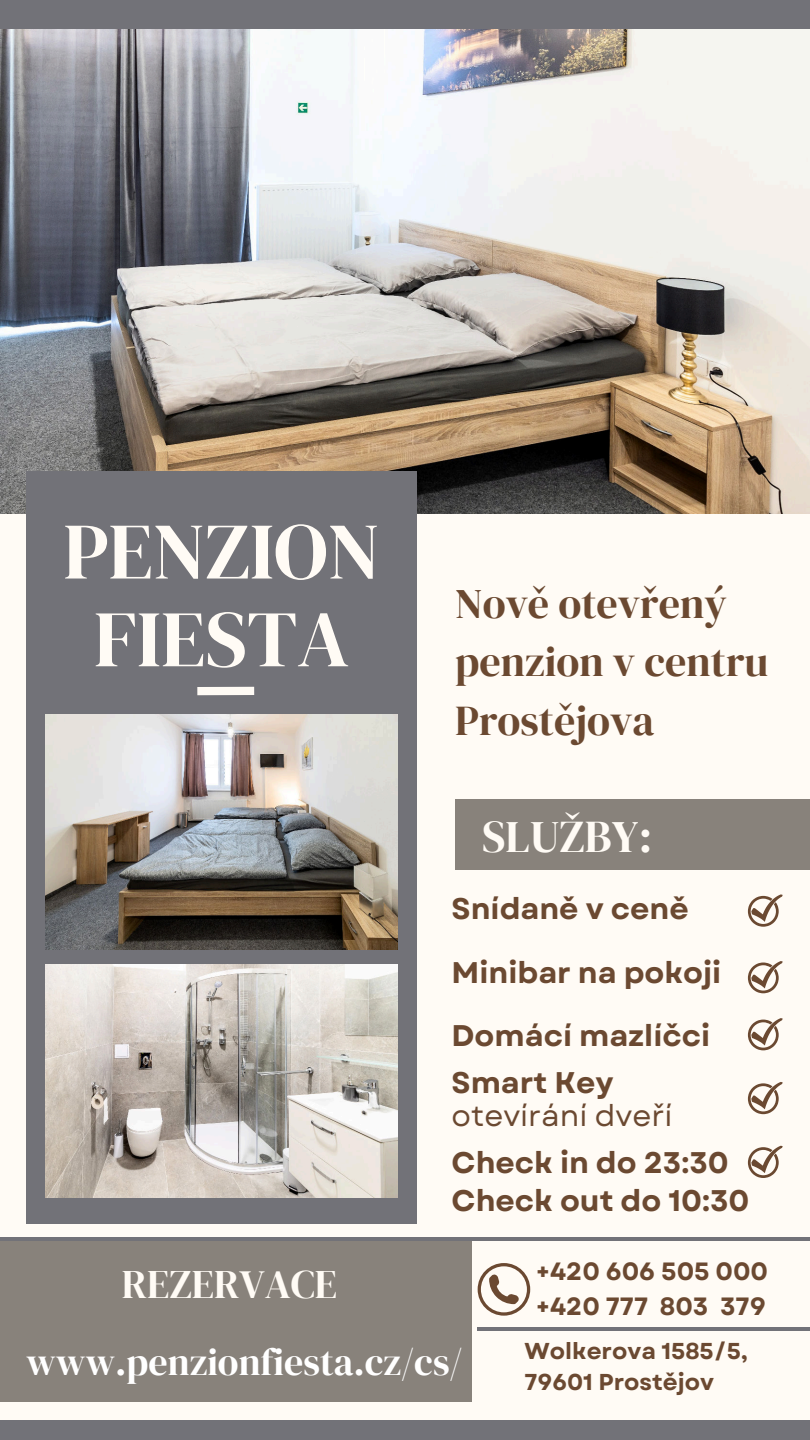
<style>
.page{position:relative;width:810px;height:1440px;background:#fffbf5}
.page>*{position:absolute;margin:0;border:0;box-sizing:border-box;transform-origin:0 0}
.t1{font:80px/87.8px "DM Serif Display";color:#fffbf5;text-align:center}
.t2{font:45px "DM Serif Display";letter-spacing:.005em;color:#fffbf5}
.t3{font:42.1px/58.5px "DM Serif Display";color:#6b4931}
.t4{font:40.1px "DM Serif Display";color:#fffbf5}
.t5{font:38px "DM Serif Display";color:#fff}
.t6{font:700 29.8px/63.4px "Garet";color:#6b4931}
.t7{font:29.8px "Garet";color:#6b4931}
.t8{font:700 25px/34.5px "Garet";color:#6b4931}
.t9{font:700 23px/31.5px "Garet";color:#6b4931}
</style>
<div class="page">
<img style="left:0;top:28px;width:810px;height:486px">
<div style="left:26px;top:472px;width:391px;height:752px;background:#727278"></div>
<div style="left:197px;top:687px;width:57px;height:8px;background:#fffbf5"></div>
<svg style="left:478px;top:1263px;width:52px;height:53px"></svg>
<div style="left:0;top:1241px;width:472px;height:161px;background:#88827b"></div>
<div style="left:455px;top:800px;width:355px;height:70px;background:#88827b"></div>
<svg style="left:748px;top:894px;width:34px;height:33px"></svg>
<svg style="left:748px;top:1018px;width:34px;height:32px"></svg>
<svg style="left:748px;top:961px;width:34px;height:32px"></svg>
<div style="left:0;top:0;width:810px;height:28px;background:#727278"></div>
<div style="left:0;top:1420px;width:810px;height:20px;background:#727278"></div>
<img style="left:45px;top:714px;width:353px;height:236px">
<img style="left:45px;top:965px;width:353px;height:232px">
<svg style="left:748px;top:1082px;width:34px;height:32px"></svg>
<hr style="left:0;top:1237px;width:810px;height:4px;background:#727278">
<hr style="left:478px;top:1327px;width:332px;height:4px;background:#727278">
<svg style="left:748px;top:1146px;width:34px;height:32px"></svg>
<h1 class="t1" style="left:63px;top:509px;width:318px">PENZION<br>FIESTA</h1>
<h3 class="t4" style="left:122px;top:1262px;width:217px">REZERVACE</h3>
<h3 class="t3" style="left:455px;top:575px;width:315px">Nově otevřený penzion v centru<br>Prostějova</h3>
<h2 class="t2" style="left:482px;top:811px;width:172px">SLUŽBY:</h2>
<p class="t6" style="left:452px;top:878px;width:271px">Snídaně v ceně<br>Minibar na pokoji<br>Domácí mazlíčci</p>
<p class="t6" style="left:452px;top:1052px;width:164px">Smart Key</p>
<p class="t7" style="left:452px;top:1097px;width:222px">otevírání dveří</p>
<p class="t6" style="left:452px;top:1145px;width:299px;line-height:37.5px">Check in do 23:30<br>Check out do 10:30</p>
<p class="t8" style="left:536px;top:1255px;width:234px">+420 606 505 000 +420 777 803 379</p>
<p class="t5" style="left:26px;top:1340px;width:438px">www.penzionfiesta.cz/cs/</p>
<p class="t9" style="left:525px;top:1336px;width:225px">Wolkerova 1585/5,<br>79601 Prostějov</p>
</div>
